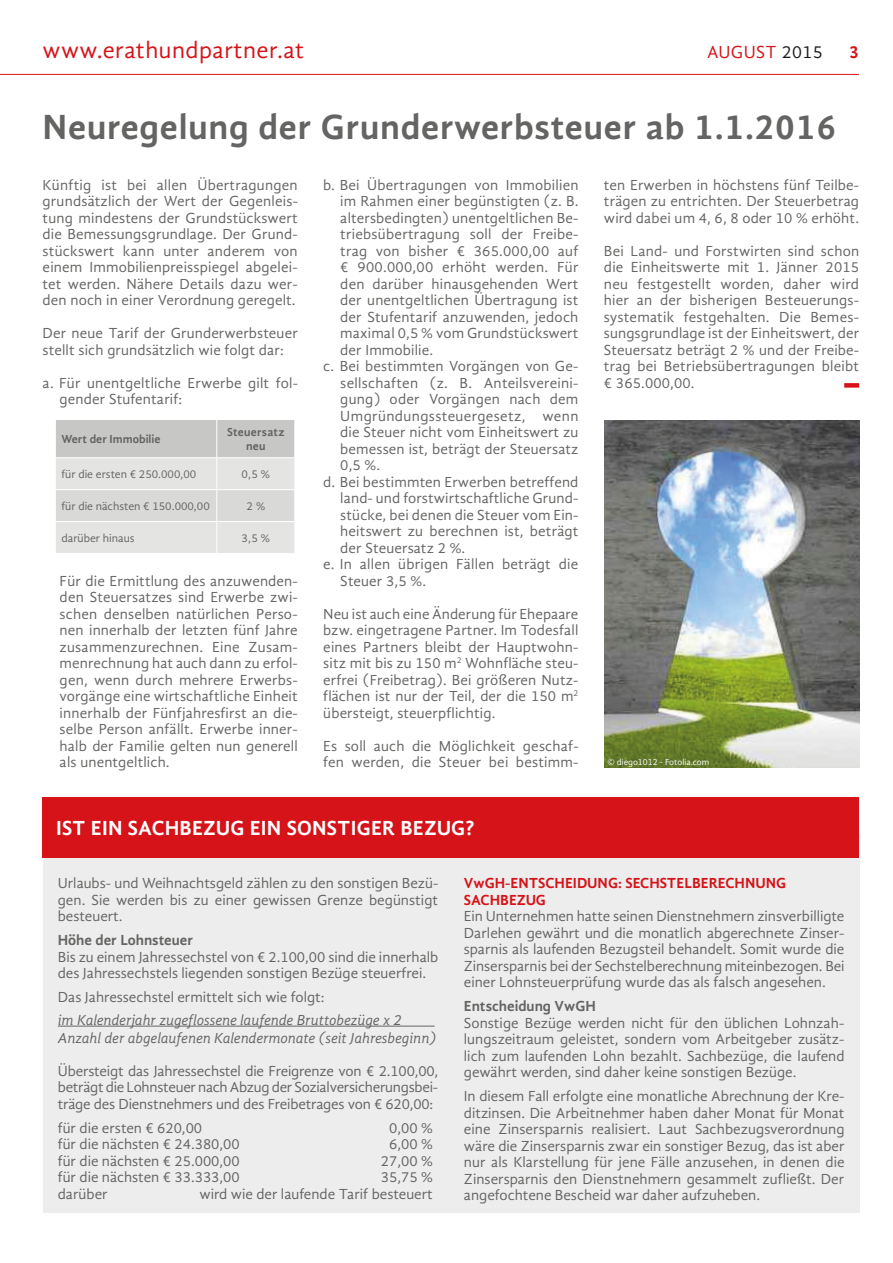
<style>
.page{position:relative;width:893px;height:1263px;background:#fff}
.page>*{position:absolute;margin:0;border:0;box-sizing:border-box;transform-origin:0 0}
.t1{font:700 36px "Gandhi Sans";letter-spacing:.02em;color:#646463}
.t2{font:24px "Gandhi Sans";letter-spacing:.02em;color:#d51318}
.t3{font:700 21px "Gandhi Sans";letter-spacing:.01em;color:#fff}
.t4{font:18px "Gandhi Sans";letter-spacing:.025em;color:#d51318}
.t5{font:700 18px "Gandhi Sans";color:#d51318}
.t6{font:15px/16.5px "Gandhi Sans";letter-spacing:.01em;color:#646463;text-align:justify}
.t7{font:italic 15px/18px "Gandhi Sans";color:#646463}
.t8{font:700 15px/16.5px "Gandhi Sans";color:#d51318}
.t9{font:700 15px "Gandhi Sans";color:#646463}
.t10{font:700 12px "Gandhi Sans";color:#646463}
.t11{font:700 12px/14.4px "Gandhi Sans";letter-spacing:.02em;color:#646463;text-align:center}
.t12{font:11.7px "Gandhi Sans";color:#646463}
.t13{font:9px "Gandhi Sans";color:#fff}
.s1{color:#1d1d1b}
</style>
<div class="page">
<div style="left:43px;top:833px;width:816px;height:380px;background:#ededed"></div>
<hr style="left:58px;top:1026px;width:377px;height:1px;background:#646463">
<div style="left:42px;top:797px;width:817px;height:60px;background:#d51318"></div>
<div style="left:844px;top:383px;width:15px;height:5px;background:#d51318"></div>
<img style="left:604px;top:421px;width:255px;height:346px">
<svg style="left:56px;top:420px;width:238px;height:133px"></svg>
<hr style="left:216px;top:420px;width:1px;height:37px;background:#fff">
<hr style="left:55px;top:457px;width:162px;height:1px;background:#fff">
<hr style="left:217px;top:457px;width:78px;height:1px;background:#fff">
<hr style="left:216px;top:458px;width:1px;height:31px;background:#fff">
<hr style="left:55px;top:489px;width:162px;height:1px;background:#fff">
<hr style="left:217px;top:489px;width:78px;height:1px;background:#fff">
<hr style="left:216px;top:490px;width:1px;height:31px;background:#fff">
<hr style="left:55px;top:521px;width:162px;height:1px;background:#fff">
<hr style="left:217px;top:521px;width:78px;height:1px;background:#fff">
<hr style="left:216px;top:522px;width:1px;height:31px;background:#fff">
<hr style="left:0;top:74px;width:859px;height:1px;background:#d51318">
<h2 class="t2" style="left:43px;top:37px;width:263px">www.erathundpartner.at</h2>
<p class="t4" style="left:707px;top:42px;width:117px">AUGUST <span class="s1">2015</span></p>
<p class="t5" style="left:849px;top:42px;width:11px">3</p>
<h1 class="t1" style="left:43px;top:106px;width:795px">Neuregelung der Grunderwerbsteuer ab 1.1.2016</h1>
<p class="t6" style="left:43px;top:176px;width:257px">Künftig ist bei allen Übertragungen grundsätzlich der Wert der Gegenleis&shy;tung mindestens der Grundstückswert die Bemessungsgrundlage. Der Grund&shy;stückswert kann unter anderem von einem Immobilienpreisspiegel abgelei&shy;tet werden. Nähere Details dazu wer&shy;den noch in einer Verordnung geregelt.</p>
<p class="t6" style="left:43px;top:325px;width:257px">Der neue Tarif der Grunderwerbsteuer stellt sich grundsätzlich wie folgt dar:</p>
<p class="t6" style="left:60px;top:374px;width:240px;text-indent:-17px">a. Für unentgeltliche Erwerbe gilt fol&shy;gender Stufentarif:</p>
<p class="t10" style="left:61px;top:432px;width:101px">Wert der Immobilie</p>
<p class="t11" style="left:227px;top:425px;width:59px">Steuersatz neu</p>
<p class="t12" style="left:61px;top:468px;width:136px">für die ersten € 250.000,00</p>
<p class="t12" style="left:242px;top:468px;width:30px">0,5 %</p>
<p class="t12" style="left:61px;top:499px;width:150px">für die nächsten € 150.000,00</p>
<p class="t12" style="left:246px;top:499px;width:20px">2 %</p>
<p class="t12" style="left:61px;top:531px;width:75px">darüber hinaus</p>
<p class="t12" style="left:242px;top:531px;width:30px">3,5 %</p>
<p class="t6" style="left:60px;top:572px;width:240px">Für die Ermittlung des anzuwenden&shy;den Steuersatzes sind Erwerbe zwi&shy;schen denselben natürlichen Perso&shy;nen innerhalb der letzten fünf Jahre zusammenzurechnen. Eine Zusam&shy;menrechnung hat auch dann zu erfol&shy;gen, wenn durch mehrere Erwerbs&shy;vorgänge eine wirtschaftliche Einheit innerhalb der Fünfjahresfirst an die&shy;selbe Person anfällt. Erwerbe inner&shy;halb der Familie gelten nun generell als unentgeltlich.</p>
<p class="t6" style="left:323px;top:176px;width:257px">b. Bei Übertragungen von Immobilien</p>
<p class="t6" style="left:340px;top:193px;width:240px">im Rahmen einer begünstigten (z. B.</p>
<p class="t6" style="left:340px;top:209px;width:240px">altersbedingten) unentgeltlichen Be-</p>
<p class="t6" style="left:340px;top:226px;width:240px">triebsübertragung soll der Freibe-</p>
<p class="t6" style="left:340px;top:242px;width:240px">trag von bisher € 365.000,00 auf</p>
<p class="t6" style="left:340px;top:259px;width:240px">€ 900.000,00 erhöht werden. Für</p>
<p class="t6" style="left:340px;top:275px;width:240px">den darüber hinausgehenden Wert</p>
<p class="t6" style="left:340px;top:292px;width:240px">der unentgeltlichen Übertragung ist</p>
<p class="t6" style="left:340px;top:308px;width:240px">der Stufentarif anzuwenden, jedoch</p>
<p class="t6" style="left:340px;top:325px;width:240px">maximal 0,5 % vom Grundstückswert</p>
<p class="t6" style="left:340px;top:341px;width:94px">der Immobilie.</p>
<p class="t6" style="left:323px;top:358px;width:256px">c. Bei bestimmten Vorgängen von Ge-</p>
<p class="t6" style="left:340px;top:374px;width:240px">sellschaften (z. B. Anteilsvereini-</p>
<p class="t6" style="left:340px;top:391px;width:240px">gung) oder Vorgängen nach dem</p>
<p class="t6" style="left:340px;top:407px;width:240px">Umgründungssteuergesetz, wenn</p>
<p class="t6" style="left:340px;top:424px;width:240px">die Steuer nicht vom Einheitswert zu</p>
<p class="t6" style="left:340px;top:440px;width:240px">bemessen ist, beträgt der Steuersatz</p>
<p class="t6" style="left:340px;top:457px;width:41px">0,5 %.</p>
<p class="t6" style="left:323px;top:473px;width:257px">d. Bei bestimmten Erwerben betreffend</p>
<p class="t6" style="left:340px;top:490px;width:239px">land- und forstwirtschaftliche Grund-</p>
<p class="t6" style="left:340px;top:506px;width:240px">stücke, bei denen die Steuer vom Ein-</p>
<p class="t6" style="left:340px;top:523px;width:240px">heitswert zu berechnen ist, beträgt</p>
<p class="t6" style="left:340px;top:539px;width:127px">der Steuersatz 2 %.</p>
<p class="t6" style="left:323px;top:556px;width:256px">e. In allen übrigen Fällen beträgt die</p>
<p class="t6" style="left:340px;top:572px;width:87px">Steuer 3,5 %.</p>
<p class="t6" style="left:323px;top:605px;width:257px">Neu ist auch eine Änderung für Ehepaare bzw. eingetragene Partner. Im Todesfall eines Partners bleibt der Hauptwohn&shy;sitz mit bis zu 150 m<sup>2</sup> Wohnfläche steu&shy;erfrei (Freibetrag). Bei größeren Nutz&shy;flächen ist nur der Teil, der die 150 m<sup>2 </sup>übersteigt, steuerpflichtig.</p>
<p class="t6" style="left:323px;top:737px;width:257px">Es soll auch die Möglichkeit geschaf&shy;fen werden, die Steuer bei bestimm-</p>
<h3 class="t3" style="left:56px;top:816px;width:420px">IST EIN SACHBEZUG EIN SONSTIGER BEZUG?</h3>
<p class="t6" style="left:604px;top:176px;width:257px">ten Erwerben in höchstens fünf Teilbe&shy;trägen zu entrichten. Der Steuerbetrag wird dabei um 4, 6, 8 oder 10 % erhöht.</p>
<p class="t6" style="left:604px;top:242px;width:257px">Bei Land- und Forstwirten sind schon die Einheitswerte mit 1. Jänner 2015 neu festgestellt worden, daher wird hier an der bisherigen Besteuerungs&shy;systematik festgehalten. Die Bemes&shy;sungsgrundlage ist der Einheitswert, der Steuersatz beträgt 2 % und der Freibe&shy;trag bei Betriebsübertragungen bleibt € 365.000,00.</p>
<p class="t13" style="left:607px;top:756px;width:103px">© diego1012 - Fotolia.com</p>
<p class="t6" style="left:58px;top:875px;width:382px">Urlaubs- und Weihnachtsgeld zählen zu den sonstigen Bezü&shy;gen. Sie werden bis zu einer gewissen Grenze begünstigt besteuert.</p>
<p class="t9" style="left:58px;top:931px;width:137px">Höhe der Lohnsteuer</p>
<p class="t6" style="left:58px;top:948px;width:382px">Bis zu einem Jahressechstel von € 2.100,00 sind die innerhalb des Jahressechstels liegenden sonstigen Bezüge steuerfrei.</p>
<p class="t6" style="left:58px;top:989px;width:268px">Das Jahressechstel ermittelt sich wie folgt:</p>
<p class="t7" style="left:58px;top:1010px;width:380px">im Kalenderjahr zugeflossene laufende Bruttobezüge x 2<br>Anzahl der abgelaufenen Kalendermonate (seit Jahresbeginn)</p>
<p class="t6" style="left:58px;top:1062px;width:382px">Übersteigt das Jahressechstel die Freigrenze von € 2.100,00, beträgt die Lohnsteuer nach Abzug der Sozialversicherungsbei&shy;träge des Dienstnehmers und des Freibetrages von € 620,00:</p>
<p class="t6" style="left:58px;top:1119px;width:146px">für die ersten € 620,00</p>
<p class="t6" style="left:389px;top:1119px;width:45px">0,00 %</p>
<p class="t6" style="left:58px;top:1136px;width:184px">für die nächsten € 24.380,00</p>
<p class="t6" style="left:389px;top:1136px;width:45px">6,00 %</p>
<p class="t6" style="left:58px;top:1152px;width:184px">für die nächsten € 25.000,00</p>
<p class="t6" style="left:381px;top:1152px;width:53px">27,00 %</p>
<p class="t6" style="left:58px;top:1169px;width:184px">für die nächsten € 33.333,00</p>
<p class="t6" style="left:381px;top:1169px;width:53px">35,75 %</p>
<p class="t6" style="left:58px;top:1185px;width:51px">darüber</p>
<p class="t6" style="left:200px;top:1185px;width:235px">wird wie der laufende Tarif besteuert</p>
<p class="t8" style="left:464px;top:875px;width:324px">VwGH-ENTSCHEIDUNG: SECHSTELBERECHNUNG<br>SACHBEZUG</p>
<p class="t6" style="left:464px;top:908px;width:382px">Ein Unternehmen hatte seinen Dienstnehmern zinsverbilligte Darlehen gewährt und die monatlich abgerechnete Zinser&shy;sparnis als laufenden Bezugsteil behandelt. Somit wurde die Zinsersparnis bei der Sechstelberechnung miteinbezogen. Bei einer Lohnsteuerprüfung wurde das als falsch angesehen.</p>
<p class="t9" style="left:464px;top:997px;width:134px">Entscheidung VwGH</p>
<p class="t6" style="left:464px;top:1014px;width:382px">Sonstige Bezüge werden nicht für den üblichen Lohnzah&shy;lungszeitraum geleistet, sondern vom Arbeitgeber zusätz&shy;lich zum laufenden Lohn bezahlt. Sachbezüge, die laufend gewährt werden, sind daher keine sonstigen Bezüge.</p>
<p class="t6" style="left:464px;top:1088px;width:382px">In diesem Fall erfolgte eine monatliche Abrechnung der Kre&shy;ditzinsen. Die Arbeitnehmer haben daher Monat für Monat eine Zinsersparnis realisiert. Laut Sachbezugsverordnung wäre die Zinsersparnis zwar ein sonstiger Bezug, das ist aber nur als Klarstellung für jene Fälle anzusehen, in denen die Zinsersparnis den Dienstnehmern gesammelt zufließt. Der angefochtene Bescheid war daher aufzuheben.</p>
</div>
